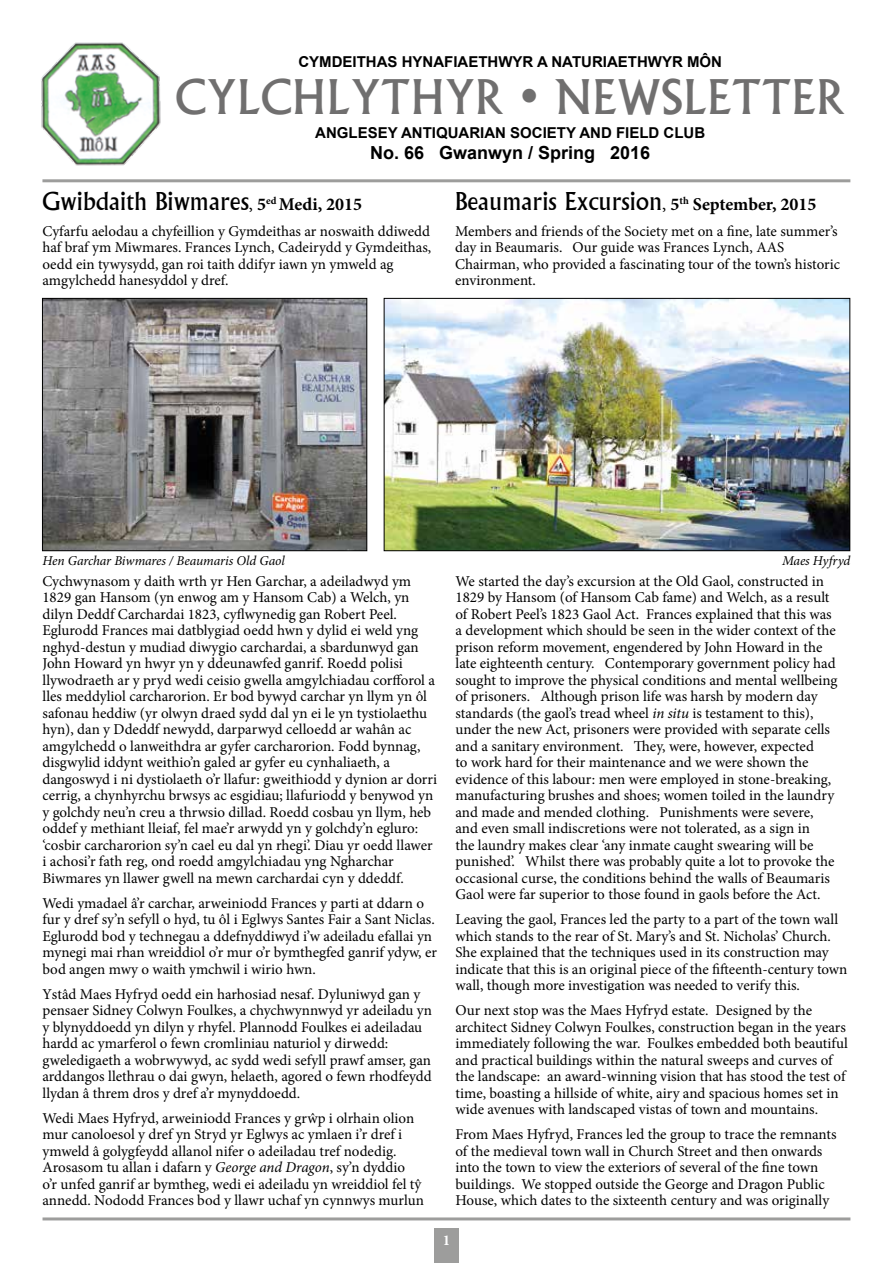
<style>
.page{position:relative;width:893px;height:1263px;background:#fff}
.page>*{position:absolute;margin:0;border:0;box-sizing:border-box;transform-origin:0 0}
.t1{font:46.5px "Albertus";letter-spacing:.02em;color:#706f6f}
.t2{font:24px "Albertus";color:#000}
.t3{font:700 18px "Arial";color:#000}
.t4{font:15px/16.5px "Minion Pro";color:#000}
.t5{font:700 15px "Arial";color:#000}
.t6{font:700 15px "Minion Pro";color:#fff}
.t7{font:italic 13.5px "Minion Pro";letter-spacing:-.005em;color:#000}
.s1{font-family:"Minion Pro";font-size:18px}
.s2{font-family:"Minion Pro";font-weight:700;font-size:18px}
.s3{font-style:italic}
</style>
<div class="page">
<hr style="left:43px;top:1217px;width:807px;height:3px;background:#9d9d9c">
<img style="left:41px;top:42px;width:120px;height:124px">
<hr style="left:42px;top:179px;width:808px;height:3px;background:#9d9d9c">
<div style="left:434px;top:1228px;width:25px;height:35px;background:#9d9d9c"></div>
<img style="left:44px;top:300px;width:321px;height:249px">
<div style="left:42px;top:298px;width:325px;height:253px;border:1px solid #000"></div>
<img style="left:386px;top:300px;width:462px;height:249px">
<div style="left:384px;top:298px;width:466px;height:253px;border:1px solid #000"></div>
<p class="t5" style="left:298px;top:52px;width:425px">CYMDEITHAS HYNAFIAETHWYR A NATURIAETHWYR MÔN</p>
<h1 class="t1" style="left:175px;top:69px;width:671px">CYLCHLYTHYR • NEWSLETTER</h1>
<p class="t5" style="left:315px;top:122px;width:392px">ANGLESEY ANTIQUARIAN SOCIETY AND FIELD CLUB</p>
<p class="t3" style="left:370px;top:141px;width:282px">No. 66 Gwanwyn / Spring 2016</p>
<h2 class="t2" style="left:43px;top:187px;width:321px">Gwibdaith Biwmares<span class="s1">,</span> <span class="s2">5</span><sup>ed</sup> <span class="s2">Medi, 2015</span></h2>
<p class="t4" style="left:43px;top:223px;width:390px">Cyfarfu aelodau a chyfeillion y Gymdeithas ar noswaith ddiwedd haf braf ym Miwmares. Frances Lynch, Cadeirydd y Gymdeithas, oedd ein tywysydd, gan roi taith ddifyr iawn yn ymweld ag amgylchedd hanesyddol y dref.</p>
<h2 class="t2" style="left:455px;top:187px;width:363px">Beaumaris Excursion<span class="s1">,</span> <span class="s2">5</span><sup>th</sup> <span class="s2">September, 2015</span></h2>
<p class="t4" style="left:455px;top:223px;width:387px">Members and friends of the Society met on a fine, late summer’s day in Beaumaris. Our guide was Frances Lynch, AAS Chairman, who provided a fascinating tour of the town’s historic environment.</p>
<p class="t7" style="left:43px;top:551px;width:244px">Hen Garchar Biwmares / Beaumaris Old Gaol</p>
<p class="t4" style="left:42px;top:573px;width:396px">Cychwynasom y daith wrth yr Hen Garchar, a adeiladwyd ym 1829 gan Hansom (yn enwog am y Hansom Cab) a Welch, yn dilyn Deddf Carchardai 1823, cyflwynedig gan Robert Peel.<br>Eglurodd Frances mai datblygiad oedd hwn y dylid ei weld yng nghyd-destun y mudiad diwygio carchardai, a sbardunwyd gan John Howard yn hwyr yn y ddeunawfed ganrif. Roedd polisi llywodraeth ar y pryd wedi ceisio gwella amgylchiadau corfforol a lles meddyliol carcharorion. Er bod bywyd carchar yn llym yn ôl safonau heddiw (yr olwyn draed sydd dal yn ei le yn tystiolaethu hyn), dan y Ddeddf newydd, darparwyd celloedd ar wahân ac amgylchedd o lanweithdra ar gyfer carcharorion. Fodd bynnag, disgwylid iddynt weithio’n galed ar gyfer eu cynhaliaeth, a dangoswyd i ni dystiolaeth o’r llafur: gweithiodd y dynion ar dorri cerrig, a chynhyrchu brwsys ac esgidiau; llafuriodd y benywod yn y golchdy neu’n creu a thrwsio dillad. Roedd cosbau yn llym, heb oddef y methiant lleiaf, fel mae’r arwydd yn y golchdy’n egluro: ‘cosbir carcharorion sy’n cael eu dal yn rhegi’. Diau yr oedd llawer i achosi’r fath reg, ond roedd amgylchiadau yng Ngharchar Biwmares yn llawer gwell na mewn carchardai cyn y ddeddf.</p>
<p class="t4" style="left:42px;top:895px;width:396px">Wedi ymadael â’r carchar, arweiniodd Frances y parti at ddarn o fur y dref sy’n sefyll o hyd, tu ôl i Eglwys Santes Fair a Sant Niclas.<br>Eglurodd bod y technegau a ddefnyddiwyd i’w adeiladu efallai yn mynegi mai rhan wreiddiol o’r mur o’r bymthegfed ganrif ydyw, er bod angen mwy o waith ymchwil i wirio hwn.</p>
<p class="t4" style="left:42px;top:986px;width:391px">Ystâd Maes Hyfryd oedd ein harhosiad nesaf. Dyluniwyd gan y pensaer Sidney Colwyn Foulkes, a chychwynnwyd yr adeiladu yn y blynyddoedd yn dilyn y rhyfel. Plannodd Foulkes ei adeiladau hardd ac ymarferol o fewn cromliniau naturiol y dirwedd: gweledigaeth a wobrwywyd, ac sydd wedi sefyll prawf amser, gan arddangos llethrau o dai gwyn, helaeth, agored o fewn rhodfeydd llydan â threm dros y dref a’r mynyddoedd.</p>
<p class="t4" style="left:42px;top:1110px;width:383px">Wedi Maes Hyfryd, arweiniodd Frances y grŵp i olrhain olion mur canoloesol y dref yn Stryd yr Eglwys ac ymlaen i’r dref i ymweld â golygfeydd allanol nifer o adeiladau tref nodedig.<br>Arosasom tu allan i dafarn y <span class="s3">George and Dragon</span>, sy’n dyddio<br>o’r unfed ganrif ar bymtheg, wedi ei adeiladu yn wreiddiol fel tŷ annedd. Nododd Frances bod y llawr uchaf yn cynnwys murlun</p>
<p class="t7" style="left:782px;top:551px;width:70px">Maes Hyfryd</p>
<p class="t4" style="left:455px;top:573px;width:384px">We started the day’s excursion at the Old Gaol, constructed in 1829 by Hansom (of Hansom Cab fame) and Welch, as a result of Robert Peel’s 1823 Gaol Act. Frances explained that this was a development which should be seen in the wider context of the prison reform movement, engendered by John Howard in the late eighteenth century. Contemporary government policy had sought to improve the physical conditions and mental wellbeing of prisoners. Although prison life was harsh by modern day standards (the gaol’s tread wheel <span class="s3">in situ</span> is testament to this), under the new Act, prisoners were provided with separate cells and a sanitary environment. They, were, however, expected<br>to work hard for their maintenance and we were shown the evidence of this labour: men were employed in stone-breaking, manufacturing brushes and shoes; women toiled in the laundry and made and mended clothing. Punishments were severe, and even small indiscretions were not tolerated, as a sign in<br>the laundry makes clear ‘any inmate caught swearing will be punished’. Whilst there was probably quite a lot to provoke the occasional curse, the conditions behind the walls of Beaumaris Gaol were far superior to those found in gaols before the Act.</p>
<p class="t4" style="left:455px;top:911px;width:393px">Leaving the gaol, Frances led the party to a part of the town wall which stands to the rear of St. Mary’s and St. Nicholas’ Church.<br>She explained that the techniques used in its construction may indicate that this is an original piece of the fifteenth-century town wall, though more investigation was needed to verify this.</p>
<p class="t4" style="left:455px;top:1002px;width:394px">Our next stop was the Maes Hyfryd estate. Designed by the architect Sidney Colwyn Foulkes, construction began in the years immediately following the war. Foulkes embedded both beautiful and practical buildings within the natural sweeps and curves of the landscape: an award-winning vision that has stood the test of time, boasting a hillside of white, airy and spacious homes set in wide avenues with landscaped vistas of town and mountains.</p>
<p class="t4" style="left:455px;top:1126px;width:383px">From Maes Hyfryd, Frances led the group to trace the remnants of the medieval town wall in Church Street and then onwards into the town to view the exteriors of several of the fine town buildings. We stopped outside the George and Dragon Public House, which dates to the sixteenth century and was originally</p>
<p class="t6" style="left:443px;top:1230px;width:9px">1</p>
</div>
